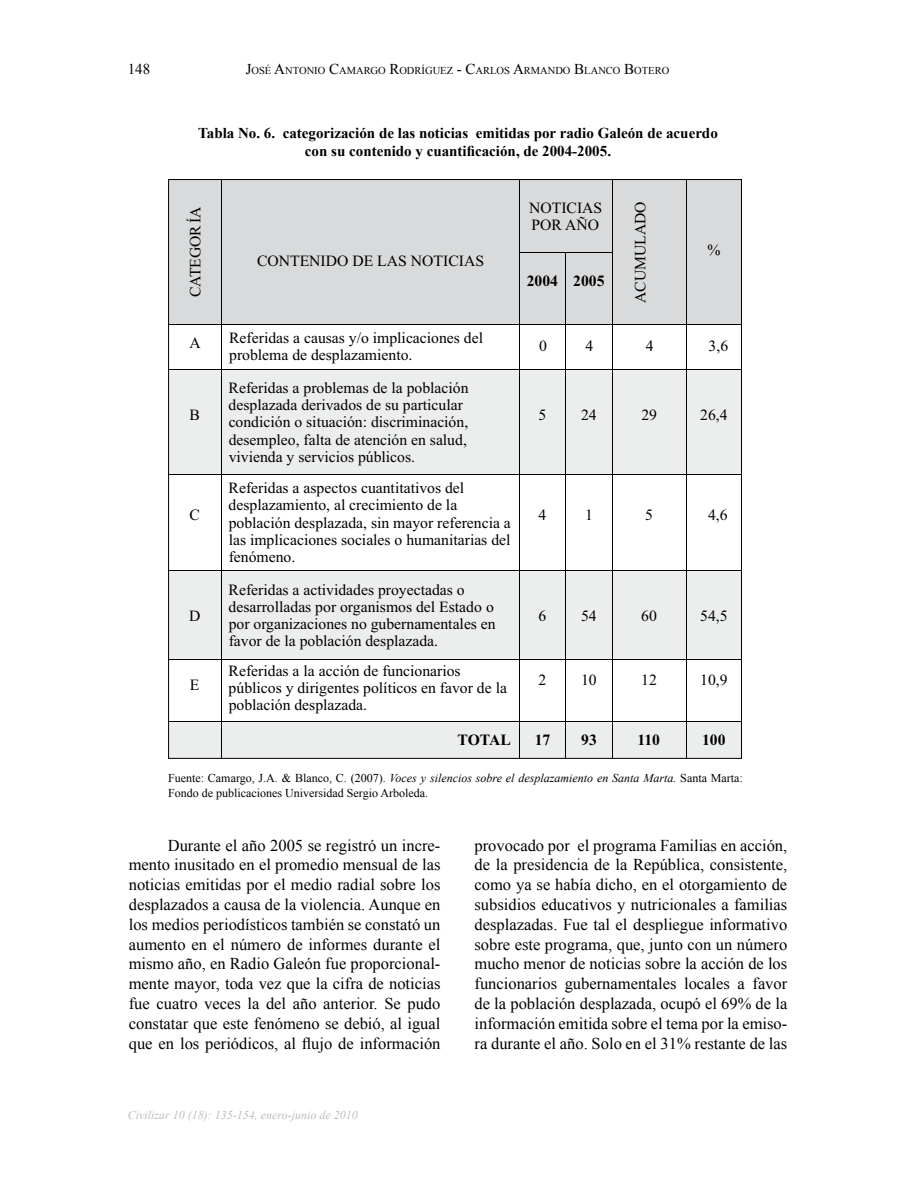
<style>
.page{position:relative;width:915px;height:1191px;background:#fff}
.page>*{position:absolute;margin:0;border:0;box-sizing:border-box;transform-origin:0 0}
.t1{font:16.5px/19.8px "Times New Roman";color:#000;text-align:justify}
.t2{font:700 15.75px "Times New Roman";color:#000}
.t3{font:15.6px/17.2px "Times New Roman";color:#000}
.t4{font:700 15.6px "Times New Roman";color:#000}
.t5{font:700 15px/18px "Times New Roman";color:#000;text-align:center}
.t6{font:15px "Times New Roman";color:#000}
.t7{font:12px/15px "Times New Roman";color:#000}
.t8{font:italic 12px "Times New Roman";color:#bbbdbe}
.t9{font:10.5px "Times New Roman";color:#000}
.s1{font-size:15px}
.s2{font-style:italic}
</style>
<div class="page">
<div style="left:168px;top:720px;width:573px;height:38px;background:#eceded"></div>
<div style="left:168px;top:570px;width:573px;height:89px;background:#eceded"></div>
<div style="left:168px;top:369px;width:573px;height:106px;background:#eceded"></div>
<div style="left:168px;top:179px;width:573px;height:145px;background:#d9dadb"></div>
<hr style="left:221px;top:180px;width:1px;height:72px;background:#000">
<hr style="left:519px;top:180px;width:1px;height:72px;background:#000">
<hr style="left:611px;top:180px;width:1px;height:72px;background:#000">
<hr style="left:685px;top:180px;width:1px;height:72px;background:#000">
<hr style="left:519px;top:252px;width:46px;height:1px;background:#000">
<hr style="left:566px;top:252px;width:45px;height:1px;background:#000">
<hr style="left:221px;top:253px;width:1px;height:71px;background:#000">
<hr style="left:519px;top:253px;width:1px;height:71px;background:#000">
<hr style="left:565px;top:253px;width:1px;height:71px;background:#000">
<hr style="left:611px;top:253px;width:1px;height:71px;background:#000">
<hr style="left:685px;top:253px;width:1px;height:71px;background:#000">
<hr style="left:168px;top:324px;width:53px;height:1px;background:#000">
<hr style="left:222px;top:324px;width:297px;height:1px;background:#000">
<hr style="left:519px;top:324px;width:46px;height:1px;background:#000">
<hr style="left:566px;top:324px;width:45px;height:1px;background:#000">
<hr style="left:612px;top:324px;width:73px;height:1px;background:#000">
<hr style="left:686px;top:324px;width:55px;height:1px;background:#000">
<hr style="left:221px;top:325px;width:1px;height:72px;background:#000">
<hr style="left:519px;top:325px;width:1px;height:72px;background:#000">
<hr style="left:565px;top:325px;width:1px;height:72px;background:#000">
<hr style="left:611px;top:325px;width:1px;height:72px;background:#000">
<hr style="left:685px;top:325px;width:1px;height:72px;background:#000">
<hr style="left:168px;top:369px;width:53px;height:1px;background:#000">
<hr style="left:222px;top:369px;width:297px;height:1px;background:#000">
<hr style="left:519px;top:369px;width:46px;height:1px;background:#000">
<hr style="left:566px;top:369px;width:45px;height:1px;background:#000">
<hr style="left:612px;top:369px;width:73px;height:1px;background:#000">
<hr style="left:686px;top:369px;width:55px;height:1px;background:#000">
<hr style="left:221px;top:397px;width:1px;height:181px;background:#000">
<hr style="left:519px;top:397px;width:1px;height:181px;background:#000">
<hr style="left:565px;top:397px;width:1px;height:181px;background:#000">
<hr style="left:611px;top:397px;width:1px;height:181px;background:#000">
<hr style="left:685px;top:397px;width:1px;height:181px;background:#000">
<hr style="left:168px;top:474px;width:53px;height:1px;background:#000">
<hr style="left:222px;top:474px;width:297px;height:1px;background:#000">
<hr style="left:519px;top:474px;width:46px;height:1px;background:#000">
<hr style="left:566px;top:474px;width:45px;height:1px;background:#000">
<hr style="left:612px;top:474px;width:73px;height:1px;background:#000">
<hr style="left:686px;top:474px;width:55px;height:1px;background:#000">
<hr style="left:221px;top:578px;width:1px;height:180px;background:#000">
<hr style="left:519px;top:578px;width:1px;height:180px;background:#000">
<hr style="left:565px;top:578px;width:1px;height:180px;background:#000">
<hr style="left:611px;top:578px;width:1px;height:180px;background:#000">
<hr style="left:685px;top:578px;width:1px;height:180px;background:#000">
<hr style="left:168px;top:570px;width:53px;height:1px;background:#000">
<hr style="left:222px;top:570px;width:297px;height:1px;background:#000">
<hr style="left:519px;top:570px;width:46px;height:1px;background:#000">
<hr style="left:566px;top:570px;width:45px;height:1px;background:#000">
<hr style="left:612px;top:570px;width:73px;height:1px;background:#000">
<hr style="left:686px;top:570px;width:55px;height:1px;background:#000">
<hr style="left:168px;top:659px;width:53px;height:1px;background:#000">
<hr style="left:222px;top:659px;width:297px;height:1px;background:#000">
<hr style="left:519px;top:659px;width:46px;height:1px;background:#000">
<hr style="left:566px;top:659px;width:45px;height:1px;background:#000">
<hr style="left:612px;top:659px;width:73px;height:1px;background:#000">
<hr style="left:686px;top:659px;width:55px;height:1px;background:#000">
<hr style="left:168px;top:720px;width:53px;height:1px;background:#000">
<hr style="left:222px;top:720px;width:297px;height:1px;background:#000">
<hr style="left:520px;top:720px;width:45px;height:1px;background:#000">
<hr style="left:566px;top:720px;width:45px;height:1px;background:#000">
<hr style="left:612px;top:720px;width:73px;height:1px;background:#000">
<hr style="left:687px;top:720px;width:54px;height:1px;background:#000">
<p class="t6" style="left:128px;top:59px;width:24px">148</p>
<p class="t9" style="left:245px;top:64px;width:425px"><span class="s1">J</span>OSÉ <span class="s1">A</span>NTONIO <span class="s1">C</span>AMARGO <span class="s1">R</span>ODRÍGUEZ <span class="s1">- C</span>ARLOS <span class="s1">A</span>RMANDO <span class="s1">B</span>LANCO <span class="s1">B</span>OTERO</p>
<p class="t5" style="left:198px;top:123px;width:521px">Tabla No. 6. categorización de las noticias emitidas por radio Galeón de acuerdo con su contenido y cuantificación, de 2004-2005.</p>
<p class="t3" style="left:186px;top:297px;width:92px;rotate:-90deg">CATEGORÍA</p>
<p class="t3" style="left:257px;top:252px;width:228px">CONTENIDO DE LAS NOTICIAS</p>
<p class="t3" style="left:529px;top:199px;width:75px">NOTICIAS<br>POR AÑO</p>
<p class="t3" style="left:631px;top:303px;width:103px;rotate:-90deg">ACUMULADO</p>
<p class="t4" style="left:526px;top:271px;width:79px">2004 2005</p>
<p class="t3" style="left:707px;top:241px;width:15px">%</p>
<p class="t3" style="left:189px;top:334px;width:13px">A</p>
<p class="t3" style="left:229px;top:329px;width:255px">Referidas a causas y/o implicaciones del</p>
<p class="t3" style="left:539px;top:336px;width:9px">0</p>
<p class="t3" style="left:585px;top:336px;width:9px">4</p>
<p class="t3" style="left:645px;top:336px;width:9px">4</p>
<p class="t3" style="left:708px;top:336px;width:21px">3,6</p>
<p class="t3" style="left:229px;top:346px;width:185px">problema de desplazamiento.</p>
<p class="t3" style="left:189px;top:405px;width:12px">B</p>
<p class="t3" style="left:228px;top:379px;width:241px">Referidas a problemas de la población desplazada derivados de su particular condición o situación: discriminación, desempleo, falta de atención en salud, vivienda y servicios públicos.</p>
<p class="t3" style="left:538px;top:405px;width:9px">5</p>
<p class="t3" style="left:581px;top:405px;width:17px">24</p>
<p class="t3" style="left:641px;top:405px;width:17px">29</p>
<p class="t3" style="left:700px;top:405px;width:29px">26,4</p>
<p class="t3" style="left:189px;top:506px;width:12px">C</p>
<p class="t3" style="left:228px;top:479px;width:283px">Referidas a aspectos cuantitativos del desplazamiento, al crecimiento de la población desplazada, sin mayor referencia a las implicaciones sociales o humanitarias del fenómeno.</p>
<p class="t3" style="left:538px;top:506px;width:9px">4</p>
<p class="t3" style="left:584px;top:506px;width:9px">1</p>
<p class="t3" style="left:645px;top:506px;width:9px">5</p>
<p class="t3" style="left:707px;top:506px;width:21px">4,6</p>
<p class="t3" style="left:189px;top:607px;width:13px">D</p>
<p class="t3" style="left:228px;top:581px;width:268px">Referidas a actividades proyectadas o desarrolladas por organismos del Estado o por organizaciones no gubernamentales en favor de la población desplazada.</p>
<p class="t3" style="left:538px;top:607px;width:9px">6</p>
<p class="t3" style="left:581px;top:607px;width:17px">54</p>
<p class="t3" style="left:641px;top:607px;width:17px">60</p>
<p class="t3" style="left:700px;top:607px;width:29px">54,5</p>
<p class="t3" style="left:228px;top:661px;width:280px">Referidas a la acción de funcionarios públicos y dirigentes políticos en favor de la población desplazada.</p>
<p class="t3" style="left:538px;top:671px;width:9px">2</p>
<p class="t3" style="left:581px;top:671px;width:17px">10</p>
<p class="t3" style="left:641px;top:671px;width:17px">12</p>
<p class="t3" style="left:700px;top:671px;width:29px">10,9</p>
<p class="t2" style="left:457px;top:730px;width:55px">TOTAL</p>
<p class="t2" style="left:534px;top:730px;width:17px">17</p>
<p class="t2" style="left:581px;top:730px;width:17px">93</p>
<p class="t2" style="left:637px;top:730px;width:24px">110</p>
<p class="t2" style="left:702px;top:730px;width:25px">100</p>
<p class="t7" style="left:168px;top:770px;width:576px">Fuente: Camargo, J.A. &amp; Blanco, C. (2007). <span class="s2">Voces y silencios sobre el desplazamiento en Santa Marta.</span> Santa Marta:<br>Fondo de publicaciones Universidad Sergio Arboleda.</p>
<p class="t3" style="left:190px;top:676px;width:11px">E</p>
<p class="t1" style="left:129px;top:835px;width:313px;text-indent:39px">Durante el año 2005 se registró un incre&shy;mento inusitado en el promedio mensual de las noticias emitidas por el medio radial sobre los desplazados a causa de la violencia. Aunque en los medios periodísticos también se constató un aumento en el número de informes durante el mismo año, en Radio Galeón fue proporcional&shy;mente mayor, toda vez que la cifra de noticias fue cuatro veces la del año anterior. Se pudo constatar que este fenómeno se debió, al igual que en los periódicos, al flujo de información</p>
<p class="t1" style="left:474px;top:835px;width:314px">provocado por el programa Familias en acción, de la presidencia de la República, consistente, como ya se había dicho, en el otorgamiento de subsidios educativos y nutricionales a familias desplazadas. Fue tal el despliegue informativo sobre este programa, que, junto con un número mucho menor de noticias sobre la acción de los funcionarios gubernamentales locales a favor de la población desplazada, ocupó el 69% de la información emitida sobre el tema por la emiso&shy;ra durante el año. Solo en el 31% restante de las</p>
<p class="t8" style="left:128px;top:1106px;width:231px">Civilizar 10 (18): 135-154, enero-junio de 2010</p>
</div>
